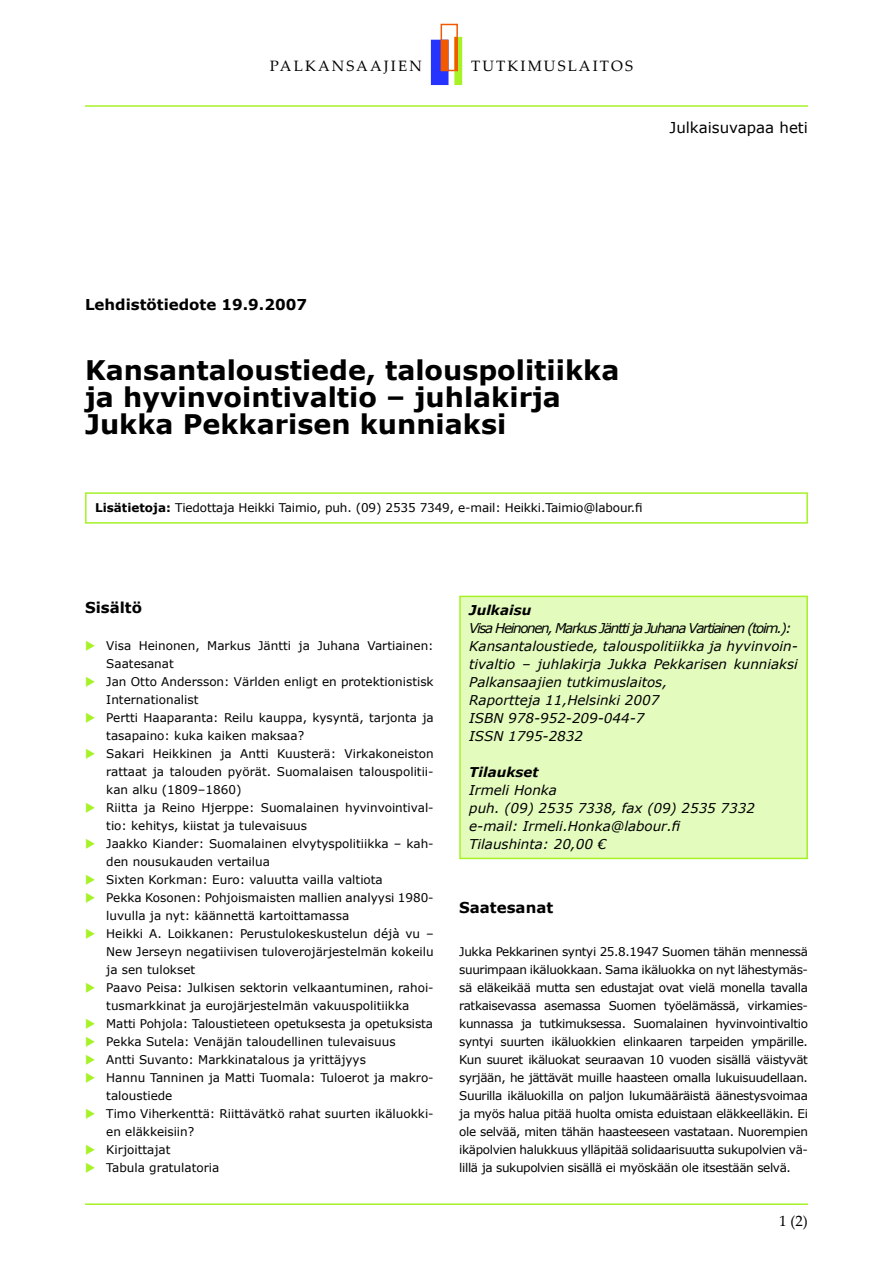
<style>
.page{position:relative;width:893px;height:1263px;background:#fff}
.page>*{position:absolute;margin:0;border:0;box-sizing:border-box;transform-origin:0 0}
.t1{font:700 27px/27px "Verdana";color:#000}
.t2{font:700 15px "Verdana";color:#000}
.t3{font:15px "Palatino Linotype";letter-spacing:.14em;color:#000}
.t4{font:15px "Verdana";color:#000}
.t5{font:italic 13.5px/18px "Verdana";color:#000}
.t6{font:italic 700 13.5px "Verdana";color:#000}
.t7{font:12px/18px "Verdana";color:#000;text-align:justify}
.t8{font:12px/18px "Wingdings 3";color:#a6f226;text-align:justify}
.s1{font-weight:700}
</style>
<div class="page">
<hr style="left:85px;top:1203px;width:723px;height:2px;background:#a6f226">
<hr style="left:85px;top:105px;width:723px;height:2px;background:#a6f226">
<div style="left:441px;top:24px;width:17px;height:47px;border:2px solid #f25900"></div>
<div style="left:432px;top:40px;width:16px;height:44px;background:#2633fe"></div>
<div style="left:431px;top:40px;width:17px;height:45px;border:2px solid #2633fe"></div>
<div style="left:455px;top:38px;width:6px;height:46px;background:#a6f226"></div>
<div style="left:454px;top:37px;width:8px;height:48px;border:2px solid #a6f226"></div>
<div style="left:441px;top:40px;width:7px;height:30px;background:#f25900"></div>
<div style="left:454px;top:37px;width:4px;height:34px;border:2px solid #f25900"></div>
<div style="left:460px;top:596px;width:347px;height:262px;background:#e4fbbe"></div>
<div style="left:459px;top:596px;width:349px;height:263px;border:2px solid #a6f226"></div>
<div style="left:85px;top:492px;width:723px;height:32px;border:2px solid #a6f226"></div>
<p class="t3" style="left:270px;top:56px;width:154px">PALKANSAAJIEN</p>
<p class="t3" style="left:471px;top:56px;width:163px">TUTKIMUSLAITOS</p>
<p class="t4" style="left:669px;top:118px;width:140px">Julkaisuvapaa heti</p>
<p class="t2" style="left:85px;top:295px;width:223px">Lehdistötiedote 19.9.2007</p>
<h1 class="t1" style="left:85px;top:355px;width:536px">Kansantaloustiede, talouspolitiikka ja hyvinvointivaltio – juhlakirja<br>Jukka Pekkarisen kunniaksi</h1>
<p class="t7" style="left:95px;top:498px;width:549px"><span class="s1">Lisätietoja:</span> Tiedottaja Heikki Taimio, puh. (09) 2535 7349, e-mail: Heikki.Taimio@labour.fi</p>
<p class="t2" style="left:85px;top:598px;width:58px">Sisältö</p>
<p class="t7" style="left:106px;top:636px;width:329px;text-align:left">Visa Heinonen, Markus Jäntti ja Juhana Vartiainen:<br>Saatesanat<br>Jan Otto Andersson: Världen enligt en protektionistisk Internationalist<br>Pertti Haaparanta: Reilu kauppa, kysyntä, tarjonta ja tasapaino: kuka kaiken maksaa?<br>Sakari Heikkinen ja Antti Kuusterä: Virkakoneiston rattaat ja talouden pyörät. Suomalaisen talouspolitii&shy;kan alku (1809–1860)<br>Riitta ja Reino Hjerppe: Suomalainen hyvinvointival&shy;tio: kehitys, kiistat ja tulevaisuus<br>Jaakko Kiander: Suomalainen elvytyspolitiikka – kah&shy;den nousukauden vertailua<br>Sixten Korkman: Euro: valuutta vailla valtiota<br>Pekka Kosonen: Pohjoismaisten mallien analyysi 1980- luvulla ja nyt: käännettä kartoittamassa<br>Heikki A. Loikkanen: Perustulokeskustelun déjà vu – New Jerseyn negatiivisen tuloverojärjestelmän kokeilu ja sen tulokset<br>Paavo Peisa: Julkisen sektorin velkaantuminen, rahoi&shy;tusmarkkinat ja eurojärjestelmän vakuuspolitiikka Matti Pohjola: Taloustieteen opetuksesta ja opetuksista Pekka Sutela: Venäjän taloudellinen tulevaisuus<br>Antti Suvanto: Markkinatalous ja yrittäjyys<br>Hannu Tanninen ja Matti Tuomala: Tuloerot ja makro&shy;taloustiede<br>Timo Viherkenttä: Riittävätkö rahat suurten ikäluokki&shy;en eläkkeisiin?<br>Kirjoittajat<br>Tabula gratulatoria</p>
<p class="t8" style="left:85px;top:1014px;width:12px">◆ ◆ ◆ ◆</p>
<p class="t6" style="left:469px;top:602px;width:64px">Julkaisu</p>
<p class="t5" style="left:469px;top:619px;width:330px">Visa Heinonen, Markus Jäntti ja Juhana Vartiainen (toim.):<br>Kansantaloustiede, talouspolitiikka ja hyvinvoin&shy;tivaltio – juhlakirja Jukka Pekkarisen kunniaksi Palkansaajien tutkimuslaitos,<br>Raportteja 11,Helsinki 2007<br>ISBN 978-952-209-044-7<br>ISSN 1795-2832</p>
<p class="t6" style="left:469px;top:764px;width:71px">Tilaukset</p>
<p class="t5" style="left:469px;top:781px;width:287px">Irmeli Honka<br>puh. (09) 2535 7338, fax (09) 2535 7332 e-mail: Irmeli.Honka@labour.fi<br>Tilaushinta: 20,00 €</p>
<p class="t2" style="left:459px;top:898px;width:95px">Saatesanat</p>
<p class="t7" style="left:459px;top:942px;width:350px">Jukka Pekkarinen syntyi 25.8.1947 Suomen tähän mennessä suurimpaan ikäluokkaan. Sama ikäluokka on nyt lähestymäs&shy;sä eläkeikää mutta sen edustajat ovat vielä monella tavalla ratkaisevassa asemassa Suomen työelämässä, virkamies&shy;kunnassa ja tutkimuksessa. Suomalainen hyvinvointivaltio syntyi suurten ikäluokkien elinkaaren tarpeiden ympärille.<br>Kun suuret ikäluokat seuraavan 10 vuoden sisällä väistyvät syrjään, he jättävät muille haasteen omalla lukuisuudellaan.<br>Suurilla ikäluokilla on paljon lukumääräistä äänestysvoimaa ja myös halua pitää huolta omista eduistaan eläkkeelläkin. Ei ole selvää, miten tähän haasteeseen vastataan. Nuorempien ikäpolvien halukkuus ylläpitää solidaarisuutta sukupolvien vä&shy;lillä ja sukupolvien sisällä ei myöskään ole itsestään selvä.</p>
<p class="t3" style="left:790px;top:1210px;width:19px">(2)</p>
</div>
